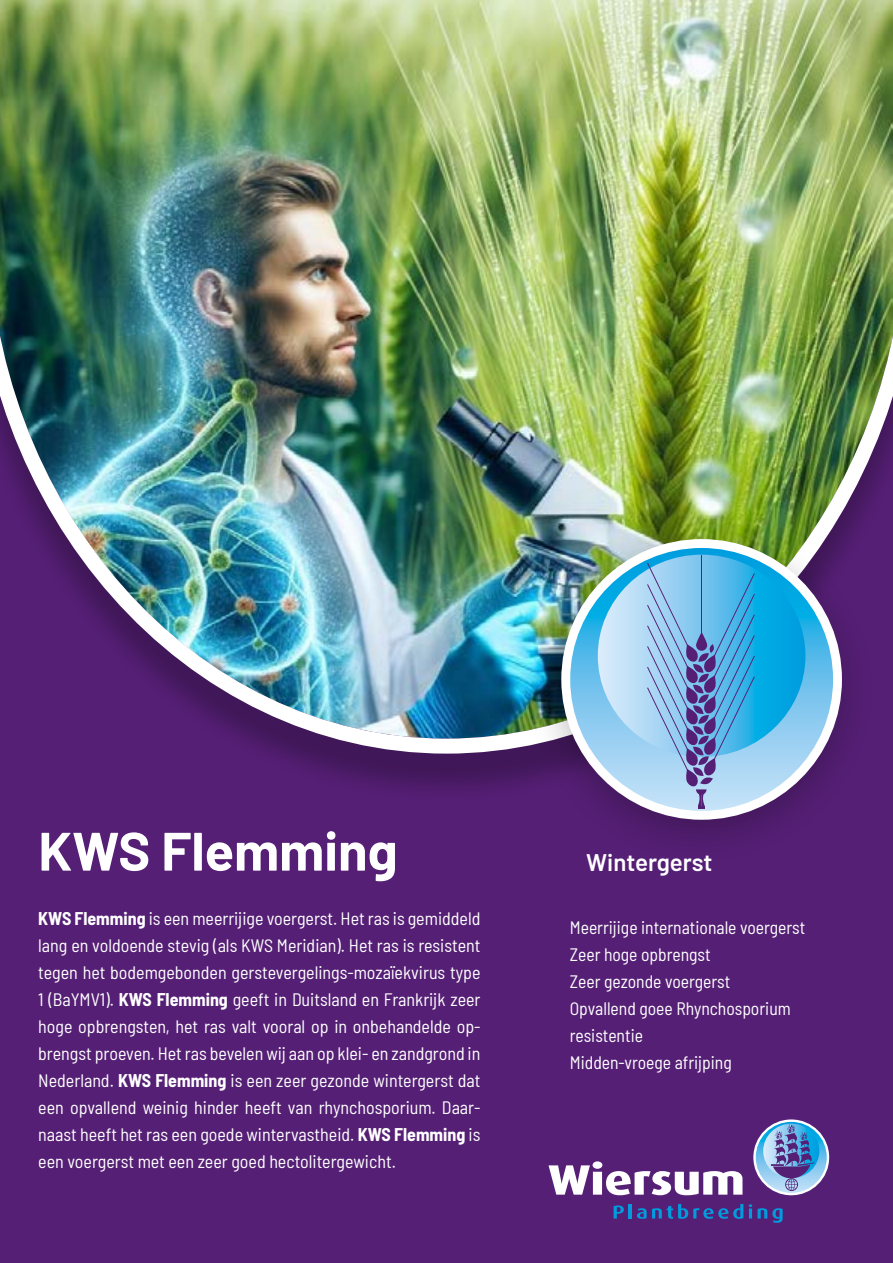
<style>
.page{position:relative;width:893px;height:1263px;background:#551f75}
.page>*{position:absolute;margin:0;border:0;box-sizing:border-box;transform-origin:0 0}
.t1{font:700 54px "Barlow";color:#fff}
.t2{font:600 24px "Barlow";color:#fff}
.t3{font:semi-condensed 18px/27px "Barlow";color:#fff;text-align:justify}
.s1{font-weight:700}
</style>
<div class="page">
<svg style="left:753px;top:1119px;width:76px;height:76px"></svg>
<svg style="left:756px;top:1122px;width:71px;height:71px"></svg>
<svg style="left:763px;top:1124px;width:56px;height:67px"></svg>
<svg style="left:614px;top:1205px;width:10px;height:13px"></svg>
<hr style="left:629px;top:1204px;width:3px;height:14px;background:#009cde">
<svg style="left:637px;top:1204px;width:106px;height:15px"></svg>
<svg style="left:749px;top:1204px;width:3px;height:14px"></svg>
<svg style="left:758px;top:1208px;width:25px;height:15px"></svg>
<svg style="left:549px;top:1161px;width:193px;height:34px"></svg>
<div style="left:0;top:0;width:893px;height:803px;background:#000;opacity:.25"></div>
<img style="left:0;top:0;width:893px;height:761px">
<div style="left:527px;top:515px;width:350px;height:350px;background:#000;opacity:.25"></div>
<div style="left:561px;top:539px;width:281px;height:281px;background:#fff;border-radius:50%"></div>
<svg style="left:570px;top:548px;width:263px;height:263px;background:#61beeb"></svg>
<svg style="left:598px;top:555px;width:207px;height:253px;background:#78b7e0"></svg>
<hr style="left:701px;top:555px;width:1px;height:84px;background:#551f75">
<svg style="left:696px;top:632px;width:11px;height:19px"></svg>
<h1 class="t1" style="left:38px;top:811px;width:361px">KWS Flemming</h1>
<h2 class="t2" style="left:586px;top:844px;width:128px">Wintergerst</h2>
<p class="t3" style="left:38px;top:903px;width:444px"><span class="s1">KWS Flemming</span> is een meerrijige voergerst. Het ras is gemiddeld lang en voldoende stevig (als KWS Meridian). Het ras is resistent tegen het bodemgebonden gerstevergelings-mozaïekvirus type 1 (BaYMV1). <span class="s1">KWS Flemming</span> geeft in Duitsland en Frankrijk zeer hoge opbrengsten, het ras valt vooral op in onbehandelde op&shy;brengst proeven. Het ras bevelen wij aan op klei- en zandgrond in Nederland. <span class="s1">KWS Flemming</span> is een zeer gezonde wintergerst dat een opvallend weinig hinder heeft van rhynchosporium. Daar&shy;naast heeft het ras een goede wintervastheid. <span class="s1">KWS Flemming</span> is een voergerst met een zeer goed hectolitergewicht.</p>
<p class="t3" style="left:570px;top:912px;width:237px;text-align:left">Meerrijige internationale voergerst<br>Zeer hoge opbrengst<br>Zeer gezonde voergerst<br>Opvallend goee Rhynchosporium resistentie<br>Midden-vroege afrijping</p>
</div>
